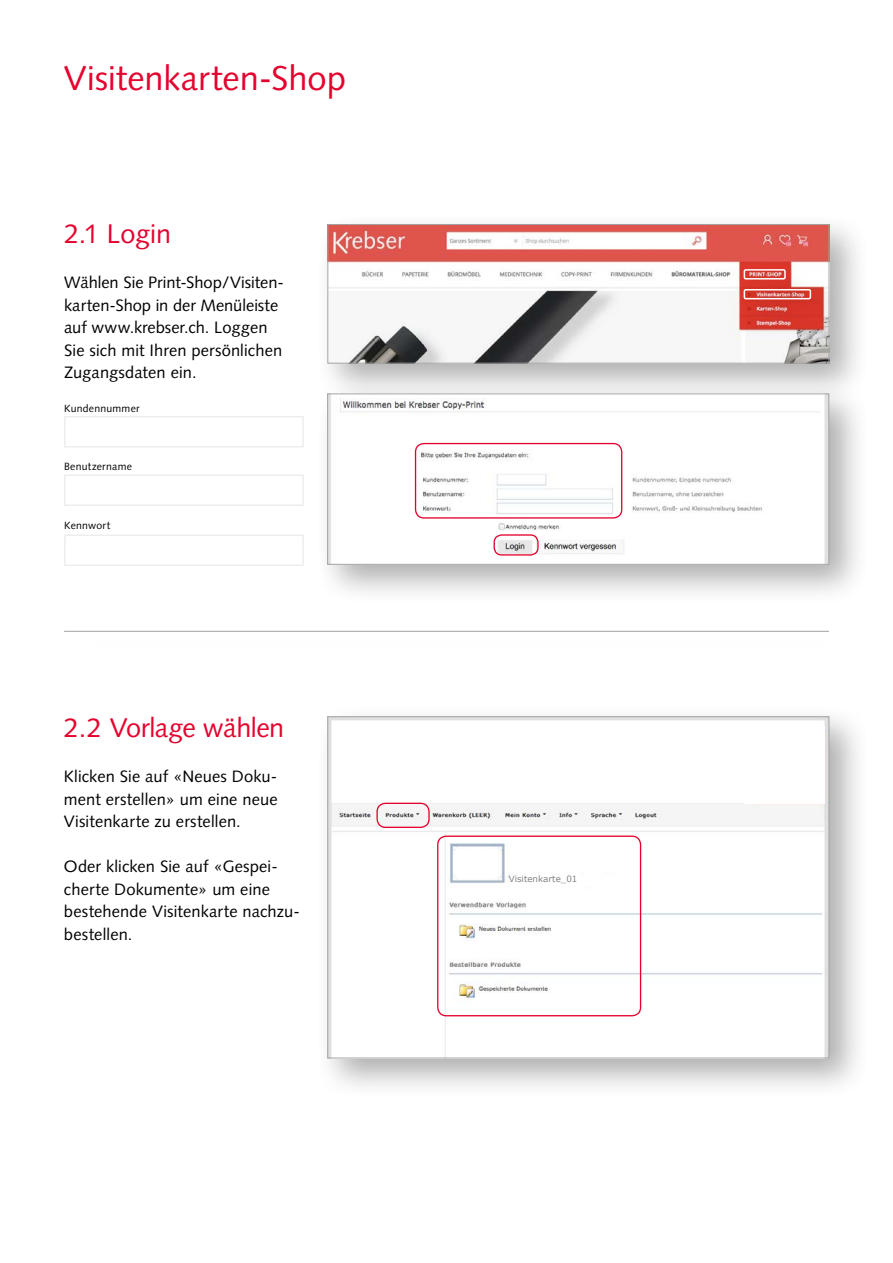
<style>
.page{position:relative;width:893px;height:1263px;background:#fff}
.page>*{position:absolute;margin:0;border:0;box-sizing:border-box;transform-origin:0 0}
.t1{font:34.5px "Syntax";color:#e4032e}
.t2{font:27px "Syntax";letter-spacing:-.015em;color:#e4032e}
.t3{font:16.5px/22.5px "Syntax";letter-spacing:.005em;color:#000}
.t4{font:10.5px "Syntax";letter-spacing:.025em;color:#000}
.t5{font:8.7px "Verdana";color:#828282}
</style>
<div class="page">
<hr style="left:64px;top:631px;width:765px;height:1px;background:#a3a3a3">
<div style="left:64px;top:416px;width:240px;height:31px;border:2px solid #ededed"></div>
<div style="left:64px;top:474px;width:240px;height:32px;border:2px solid #ededed"></div>
<div style="left:64px;top:534px;width:240px;height:32px;border:2px solid #ededed"></div>
<div style="left:315px;top:212px;width:555px;height:192px;background:#000;opacity:.32"></div>
<img style="left:330px;top:226px;width:497px;height:135px">
<div style="left:328px;top:224px;width:501px;height:139px;border:1px solid #a3a3a3"></div>
<div style="left:315px;top:704px;width:555px;height:395px;background:#000;opacity:.32"></div>
<img style="left:330px;top:718px;width:497px;height:338px">
<div style="left:456px;top:850px;width:42px;height:27px;background:#fff"></div>
<div style="left:509px;top:875px;width:112px;height:10px;background:#fff"></div>
<div style="left:437px;top:835px;width:204px;height:181px;border:1px solid #e4032e;border-radius:9px"></div>
<div style="left:376px;top:803px;width:54px;height:25px;border:1px solid #e4032e;border-radius:9px"></div>
<div style="left:744px;top:726px;width:80px;height:77px;background:#fff"></div>
<div style="left:315px;top:381px;width:555px;height:225px;background:#000;opacity:.32"></div>
<img style="left:329px;top:396px;width:498px;height:166px">
<div style="left:327px;top:394px;width:502px;height:170px;border:1px solid #a3a3a3"></div>
<div style="left:415px;top:443px;width:207px;height:76px;border:1px solid #e4032e;border-radius:9px"></div>
<div style="left:494px;top:534px;width:45px;height:22px;border:1px solid #e4032e;border-radius:8px"></div>
<div style="left:733px;top:257px;width:92px;height:64px;background:#000;opacity:.32"></div>
<div style="left:744px;top:269px;width:42px;height:11px;border:2px solid #fff;border-radius:2px"></div>
<div style="left:733px;top:277px;width:117px;height:64px;background:#000;opacity:.32"></div>
<div style="left:744px;top:289px;width:67px;height:10px;border:2px solid #fff;border-radius:2px"></div>
<p class="t1" style="left:64px;top:57px;width:284px">Visitenkarten-Shop</p>
<p class="t2" style="left:64px;top:218px;width:109px">2.1 Login</p>
<p class="t3" style="left:64px;top:271px;width:221px">Wählen Sie Print-Shop/Visiten&shy;karten-Shop in der Menüleiste auf -www.krebser.ch. Loggen<br>Sie sich mit Ihren persönlichen<br>Zugangsdaten ein.</p>
<p class="t4" style="left:64px;top:402px;width:77px">Kundennummer</p>
<p class="t4" style="left:64px;top:460px;width:70px">Benutzername</p>
<p class="t4" style="left:64px;top:519px;width:48px">Kennwort</p>
<p class="t2" style="left:64px;top:712px;width:222px">2.2 Vorlage wählen</p>
<p class="t3" style="left:64px;top:765px;width:215px;text-align:justify">Klicken Sie auf «Neues Doku&shy;ment erstellen» um eine neue Visitenkarte zu erstellen.</p>
<p class="t3" style="left:64px;top:855px;width:237px">Oder klicken Sie auf «Gespei&shy;cherte Dokumente» um eine bestehende Visitenkarte nachzu&shy;bestellen.</p>
<p class="t5" style="left:509px;top:873px;width:70px">Visitenkarte_01</p>
</div>
